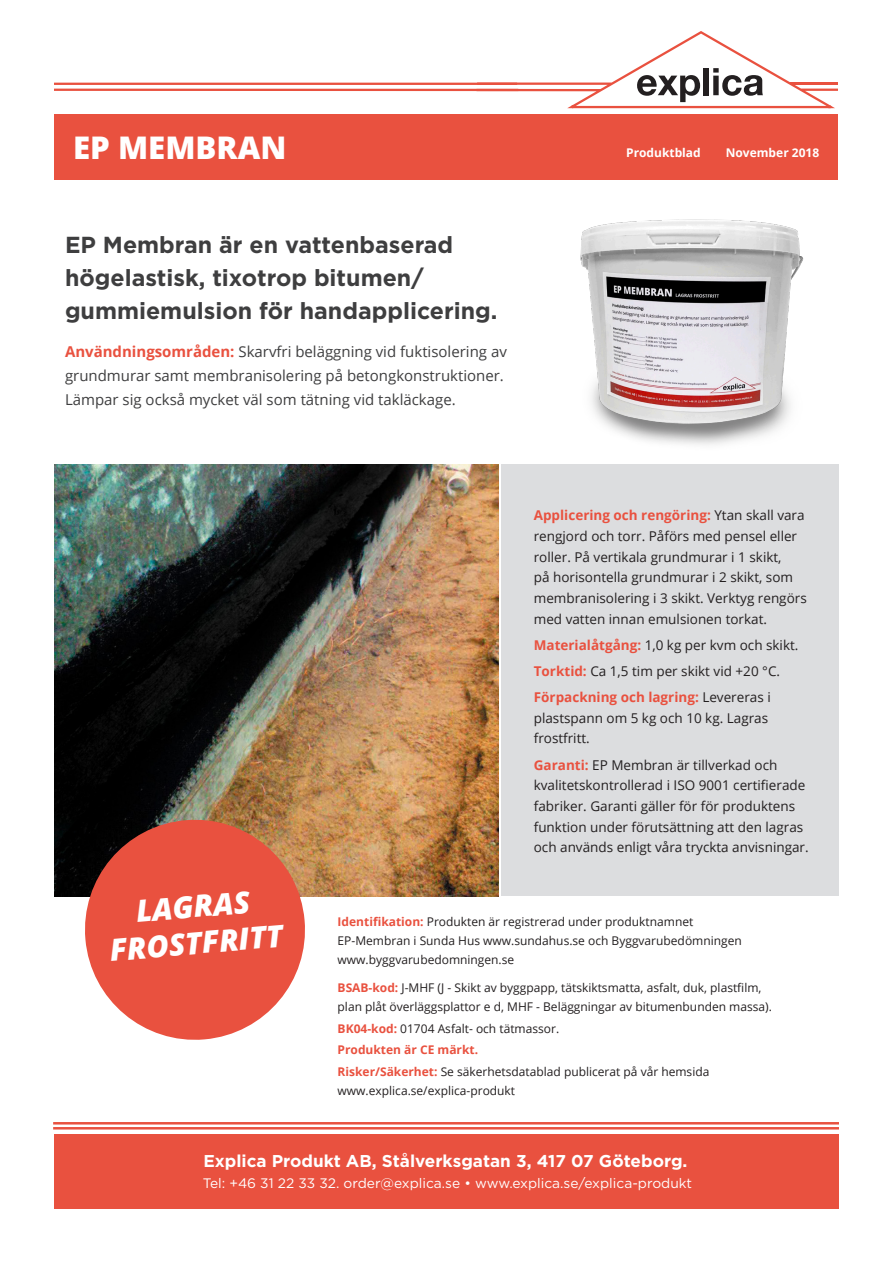
<style>
.page{position:relative;width:893px;height:1263px;background:#fff}
.page>*{position:absolute;margin:0;border:0;box-sizing:border-box;transform-origin:0 0}
.t1{font:800 31.2px "Open Sans";color:#fff}
.t2{font:italic 800 30.3px "Open Sans";color:#fff}
.t3{font:700 23.1px/33px "Gotham";color:#3e3e3f}
.t4{font:700 17.1px "Gotham";color:#fff}
.t5{font:15px/23.9px "Open Sans";color:#3e3e3f}
.t6{font:13.8px "Gotham";color:#fff}
.t7{font:13.5px/20.7px "Open Sans";color:#231f20}
.t8{font:12px/19.2px "Open Sans";color:#231f20}
.t9{font:700 12px/21.6px "Open Sans";color:#e9513f}
.t10{font:700 12px "Open Sans";color:#fff}
.s1{font-weight:700;color:#e9513f}
.s2{font-weight:400;color:#231f20}
</style>
<div class="page">
<div style="left:54px;top:115px;width:785px;height:65px;background:#e9513f"></div>
<div style="left:54px;top:1134px;width:785px;height:75px;background:#e9513f"></div>
<img style="left:580px;top:219px;width:224px;height:226px">
<img style="left:54px;top:464px;width:445px;height:432px">
<div style="left:502px;top:464px;width:337px;height:432px;background:#dcdddf"></div>
<svg style="left:80px;top:815px;width:230px;height:225px;background:#d96655"></svg>
<svg style="left:476px;top:31px;width:362px;height:77px"></svg>
<hr style="left:0;top:83px;width:517px;height:2px;background:#e9513f">
<hr style="left:0;top:89px;width:518px;height:2px;background:#e9513f">
<div style="left:0;top:0;width:53px;height:356px;background:#fff"></div>
<hr style="left:53px;top:1122px;width:786px;height:2px;background:#e9513f">
<hr style="left:53px;top:1127px;width:786px;height:2px;background:#e9513f">
<p class="t1" style="left:73px;top:124px;width:215px">EP MEMBRAN</p>
<p class="t10" style="left:626px;top:144px;width:76px">Produktblad</p>
<p class="t10" style="left:726px;top:144px;width:95px">November 2018</p>
<p class="t3" style="left:65px;top:228px;width:434px">EP Membran är en vattenbaserad högelastisk, tixotrop bitumen/ gummiemulsion för handapplicering.</p>
<p class="t5" style="left:65px;top:339px;width:443px"><span class="s1">Användningsområden:</span> Skarvfri beläggning vid fuktisolering av grundmurar samt membranisolering på betongkonstruktioner.<br>Lämpar sig också mycket väl som tätning vid takläckage.</p>
<p class="t7" style="left:534px;top:505px;width:274px"><span class="s1">Applicering och rengöring:</span> Ytan skall vara rengjord och torr. Påförs med pensel eller roller. På vertikala grundmurar i 1 skikt,<br>på horisontella grundmurar i 2 skikt, som membranisolering i 3 skikt. Verktyg rengörs med vatten innan emulsionen torkat.</p>
<p class="t7" style="left:534px;top:634px;width:266px"><span class="s1">Materialåtgång:</span> 1,0 kg per kvm och skikt.</p>
<p class="t7" style="left:534px;top:660px;width:248px"><span class="s1">Torktid:</span> Ca 1,5 tim per skikt vid +20 °C.</p>
<p class="t7" style="left:534px;top:686px;width:238px"><span class="s1">Förpackning och lagring:</span> Levereras i plastspann om 5 kg och 10 kg. Lagras frostfritt.</p>
<p class="t7" style="left:534px;top:754px;width:276px"><span class="s1">Garanti:</span> EP Membran är tillverkad och kvalitetskontrollerad i ISO 9001 certifierade fabriker. Garanti gäller för för produktens funktion under förutsättning att den lagras och används enligt våra tryckta anvisningar.</p>
<p class="t2" style="left:134px;top:888px;width:116px;rotate:-5deg">LAGRAS</p>
<p class="t2" style="left:108px;top:927px;width:175px;rotate:-5deg">FROSTFRITT</p>
<p class="t8" style="left:338px;top:911px;width:406px"><span class="s1">Identifikation:</span> Produkten är registrerad under produktnamnet<br>EP-Membran i Sunda Hus www.sundahus.se och Byggvarubedömningen www.byggvarubedomningen.se</p>
<p class="t8" style="left:338px;top:978px;width:436px"><span class="s1">BSAB-kod:</span> J-MHF (J - Skikt av byggpapp, tätskiktsmatta, asfalt, duk, plastfilm, plan plåt överläggsplattor e d, MHF - Beläggningar av bitumenbunden massa).</p>
<p class="t9" style="left:338px;top:1017px;width:223px">BK04-kod: <span class="s2">01704 Asfalt- och tätmassor.<br></span>Produkten är CE märkt.</p>
<p class="t8" style="left:338px;top:1062px;width:373px"><span class="s1">Risker/Säkerhet:</span> Se säkerhetsdatablad publicerat på vår hemsida www.explica.se/explica-produkt</p>
<p class="t4" style="left:203px;top:1149px;width:486px">Explica Produkt AB, Stålverksgatan 3, 417 07 Göteborg.</p>
<p class="t6" style="left:203px;top:1174px;width:491px">Tel: +46 31 22 33 32. order@explica.se • www.explica.se/explica-produkt</p>
</div>
